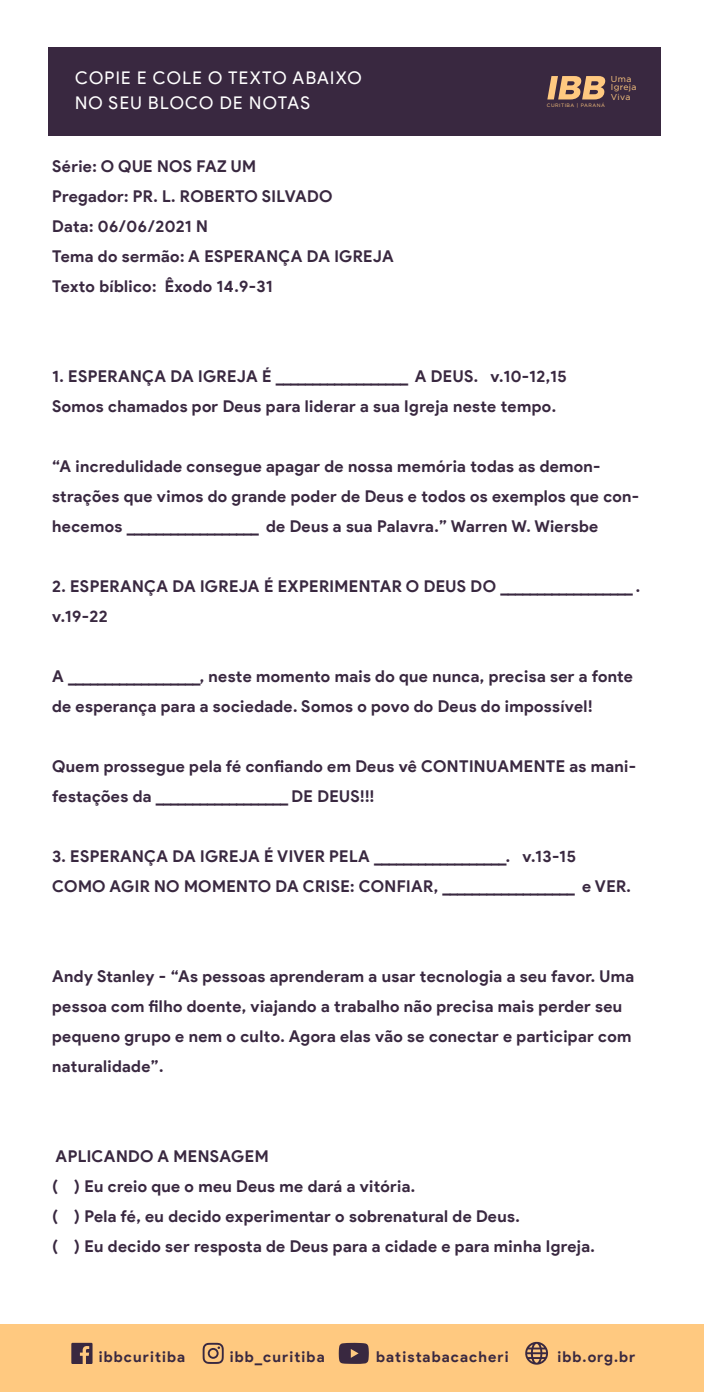
<style>
.page{position:relative;width:704px;height:1392px;background:#fff}
.page>*{position:absolute;margin:0;border:0;box-sizing:border-box;transform-origin:0 0}
.t1{font:17.56px/25px "Product Sans";letter-spacing:.075em;color:#fff}
.t2{font:700 16.25px/30px "Product Sans";letter-spacing:.025em;color:#392840}
.t3{font:700 14.94px "Product Sans";letter-spacing:.075em;color:#392840}
.t4{font:8.62px/8.1px "Gotham";letter-spacing:.04em;color:#ffc980}
.t5{font:4.88px "Gotham";letter-spacing:.1em;color:#ffc980}
</style>
<div class="page">
<div style="left:49px;top:47px;width:611px;height:89px;background:#392840"></div>
<div style="left:0;top:1324px;width:703px;height:68px;background:#ffc980"></div>
<svg style="left:202px;top:1343px;width:21px;height:21px"></svg>
<svg style="left:338px;top:1343px;width:30px;height:21px"></svg>
<svg style="left:71px;top:1343px;width:21px;height:21px"></svg>
<svg style="left:525px;top:1341px;width:23px;height:24px"></svg>
<svg style="left:547px;top:76px;width:58px;height:23px"></svg>
<p class="t1" style="left:75px;top:66px;width:288px">COPIE E COLE O TEXTO ABAIXO<br>NO SEU BLOCO DE NOTAS</p>
<p class="t2" style="left:52px;top:152px;width:343px">Série: O QUE NOS FAZ UM<br>Pregador: PR. L. ROBERTO SILVADO<br>Data: 06/06/2021 N<br>Tema do sermão: A ESPERANÇA DA IGREJA<br>Texto bíblico: Êxodo 14.9-31</p>
<p class="t4" style="left:610px;top:75px;width:27px">Uma<br>Igreja</p>
<p class="t4" style="left:610px;top:92px;width:21px">Viva</p>
<p class="t5" style="left:546px;top:102px;width:59px">CURITIBA | PARANÁ</p>
<p class="t2" style="left:52px;top:362px;width:516px">1. ESPERANÇA DA IGREJA É __________________ A DEUS. v.10-12,15<br>Somos chamados por Deus para liderar a sua Igreja neste tempo.</p>
<p class="t2" style="left:52px;top:452px;width:588px">“A incredulidade consegue apagar de nossa memória todas as demon&shy;strações que vimos do grande poder de Deus e todos os exemplos que con&shy;hecemos __________________ de Deus a sua Palavra.” Warren W. Wiersbe</p>
<p class="t2" style="left:52px;top:572px;width:589px">2. ESPERANÇA DA IGREJA É EXPERIMENTAR O DEUS DO __________________ . v.19-22</p>
<p class="t2" style="left:52px;top:662px;width:582px">A __________________, neste momento mais do que nunca, precisa ser a fonte de esperança para a sociedade. Somos o povo do Deus do impossível!</p>
<p class="t2" style="left:52px;top:752px;width:585px">Quem prossegue pela fé confiando em Deus vê CONTINUAMENTE as mani&shy;festações da __________________ DE DEUS!!!</p>
<p class="t2" style="left:52px;top:842px;width:580px">3. ESPERANÇA DA IGREJA É VIVER PELA __________________. v.13-15<br>COMO AGIR NO MOMENTO DA CRISE: CONFIAR, __________________ e VER.</p>
<p class="t2" style="left:52px;top:962px;width:583px">Andy Stanley - “As pessoas aprenderam a usar tecnologia a seu favor. Uma pessoa com filho doente, viajando a trabalho não precisa mais perder seu pequeno grupo e nem o culto. Agora elas vão se conectar e participar com naturalidade”.</p>
<p class="t2" style="left:52px;top:1142px;width:544px">APLICANDO A MENSAGEM<br>( ) Eu creio que o meu Deus me dará a vitória.<br>( ) Pela fé, eu decido experimentar o sobrenatural de Deus.<br>( ) Eu decido ser resposta de Deus para a cidade e para minha Igreja.</p>
<p class="t3" style="left:99px;top:1347px;width:88px">ibbcuritiba</p>
<p class="t3" style="left:230px;top:1347px;width:96px">ibb_curitiba</p>
<p class="t3" style="left:376px;top:1347px;width:134px">batistabacacheri</p>
<p class="t3" style="left:557px;top:1347px;width:79px">ibb.org.br</p>
</div>
